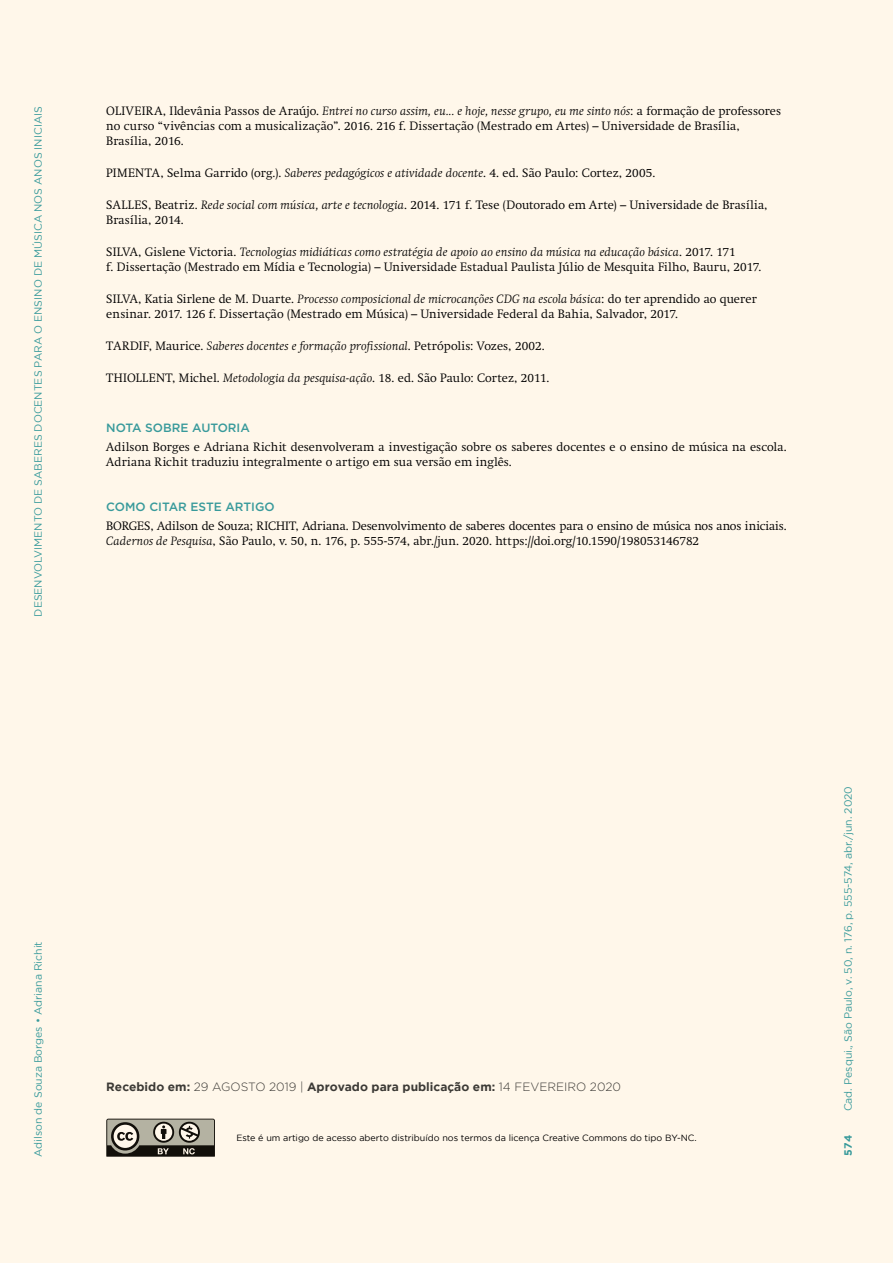
<style>
.page{position:relative;width:893px;height:1263px;background:#fff7ea}
.page>*{position:absolute;margin:0;border:0;box-sizing:border-box;transform-origin:0 0}
.t1{font:300 12px/15px "Swift";letter-spacing:.005em;color:#000}
.t2{font:700 12px "Gotham";color:#3c3c3b}
.t3{font:500 12px "Gotham HTF";color:#389fa9}
.t4{font:10.5px "Gotham";color:#389fa9}
.t5{font:700 10.5px "Gotham";color:#389fa9}
.t6{font:9px "Gotham";color:#000}
.s1{font-style:italic}
.s2{font-family:"Gotham HTF";font-weight:300}
</style>
<div class="page">
<p class="t4" style="left:32px;top:617px;width:512px;rotate:-90deg">DESENVOLVIMENTO DE SABERES DOCENTES PARA O ENSINO DE MÚSICA NOS ANOS INICIAIS</p>
<p class="t1" style="left:106px;top:104px;width:676px">OLIVEIRA, Ildevânia Passos de Araújo. <span class="s1">Entrei no curso assim, eu... e hoje, nesse grupo, eu me sinto nós</span>: a formação de professores no curso “vivências com a musicalização”. 2016. 216 f. Dissertação (Mestrado em Artes) – Universidade de Brasília,<br>Brasília, 2016.</p>
<p class="t1" style="left:106px;top:166px;width:551px">PIMENTA, Selma Garrido (org.). <span class="s1">Saberes pedagógicos e atividade docente</span>. 4. ed. São Paulo: Cortez, 2005.</p>
<p class="t1" style="left:106px;top:198px;width:663px">SALLES, Beatriz. <span class="s1">Rede social com música, arte e tecnologia</span>. 2014. 171 f. Tese (Doutorado em Arte) – Universidade de Brasília,<br>Brasília, 2014.</p>
<p class="t1" style="left:106px;top:245px;width:656px">SILVA, Gislene Victoria. <span class="s1">Tecnologias midiáticas como estratégia de apoio ao ensino da música na educação básica</span>. 2017. 171<br>f. Dissertação (Mestrado em Mídia e Tecnologia) – Universidade Estadual Paulista Júlio de Mesquita Filho, Bauru, 2017.</p>
<p class="t1" style="left:106px;top:292px;width:652px">SILVA, Katia Sirlene de M. Duarte. <span class="s1">Processo composicional de microcanções CDG na escola básica</span>: do ter aprendido ao querer ensinar. 2017. 126 f. Dissertação (Mestrado em Música) – Universidade Federal da Bahia, Salvador, 2017.</p>
<p class="t1" style="left:106px;top:339px;width:440px">TARDIF, Maurice. <span class="s1">Saberes docentes e formação profissional</span>. Petrópolis: Vozes, 2002.</p>
<p class="t1" style="left:106px;top:371px;width:444px">THIOLLENT, Michel. <span class="s1">Metodologia da pesquisa-ação</span>. 18. ed. São Paulo: Cortez, 2011.</p>
<p class="t3" style="left:106px;top:420px;width:145px">NOTA SOBRE AUTORIA</p>
<p class="t1" style="left:106px;top:439px;width:682px">Adilson Borges e Adriana Richit desenvolveram a investigação sobre os saberes docentes e o ensino de música na escola.<br>Adriana Richit traduziu integralmente o artigo em sua versão em inglês.</p>
<p class="t3" style="left:106px;top:499px;width:170px">COMO CITAR ESTE ARTIGO</p>
<p class="t1" style="left:106px;top:518px;width:682px">BORGES, Adilson de Souza; RICHIT, Adriana. Desenvolvimento de saberes docentes para o ensino de música nos anos iniciais.<br><span class="s1">Cadernos de Pesquisa</span>, São Paulo, v. 50, n. 176, p. 555-574, abr./jun. 2020. https://doi.org/10.1590/198053146782</p>
<p class="t4" style="left:32px;top:1157px;width:217px;rotate:-90deg">Adilson de Souza Borges • Adriana Richit</p>
<p class="t2" style="left:106px;top:1079px;width:516px">Recebido em: <span class="s2">29 AGOSTO 2019 |</span> Aprovado para publicação em: <span class="s2">14 FEVEREIRO 2020</span></p>
<p class="t6" style="left:236px;top:1133px;width:462px">Este é um artigo de acesso aberto distribuído nos termos da licença Creative Commons do tipo BY-NC.</p>
<p class="t4" style="left:842px;top:1111px;width:327px;rotate:-90deg">Cad. Pesqui., São Paulo, v. 50, n. 176, p. 555-574, abr./jun. 2020</p>
<p class="t5" style="left:842px;top:1155px;width:22px;rotate:-90deg">574</p>
</div>
